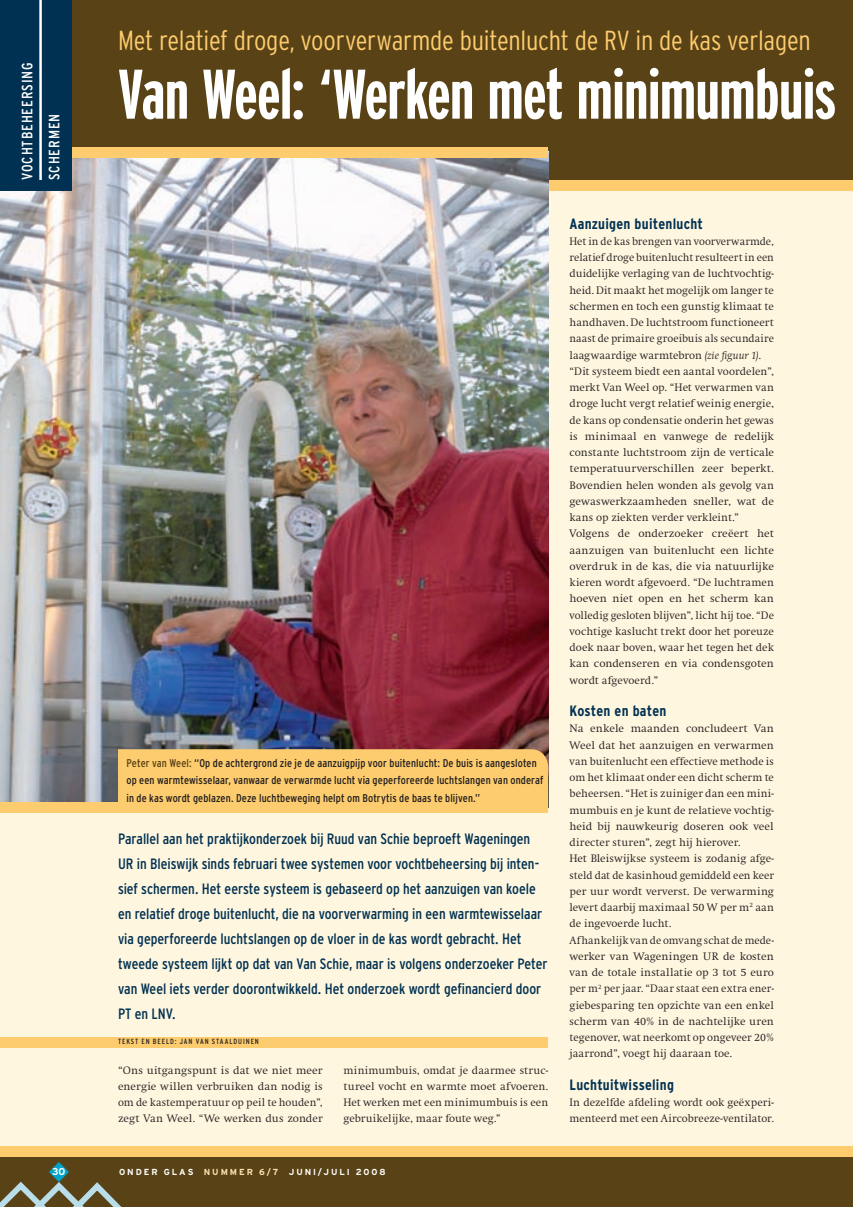
<style>
.page{position:relative;width:853px;height:1207px;background:#fff}
.page>*{position:absolute;margin:0;border:0;box-sizing:border-box;transform-origin:0 0}
.t1{font:700 extra-condensed 70px "Interstate";letter-spacing:-.01em;color:#fff}
.t2{font:300 condensed 27.5px "Interstate";letter-spacing:-.01em;color:#fdcc6e}
.t3{font:condensed 15px/25px "Interstate";color:#013152}
.t4{font:700 condensed 15px "Interstate";letter-spacing:.015em;color:#013152}
.t5{font:condensed 15px/27.1px "Interstate";letter-spacing:.06em;color:#fff}
.t6{font:300 11.25px/16.2px "Swift";letter-spacing:.01em;color:#231f20}
.t7{font:condensed 11.25px/17.5px "Interstate";letter-spacing:.01em;color:#231f20}
.t8{font:700 10px "Interstate";color:#fff}
.t9{font:700 8.75px "Interstate";letter-spacing:.22em;color:#fff}
.t10{font:condensed 7.5px "Interstate";letter-spacing:.125em;color:#231f20}
.s1{color:#594215}
.s2{color:#fde3b2}
.s3{font-style:italic}
</style>
<div class="page">
<div style="left:0;top:0;width:852px;height:1207px;background:#fef6df"></div>
<div style="left:0;top:1146px;width:852px;height:61px;background:#594215"></div>
<div style="left:0;top:0;width:852px;height:184px;background:#594215"></div>
<div style="left:0;top:180px;width:852px;height:11px;background:#fdcc6e"></div>
<div style="left:0;top:1146px;width:852px;height:10px;background:#fdcc6e"></div>
<img style="left:0;top:158px;width:548px;height:644px">
<div style="left:0;top:147px;width:548px;height:11px;background:#fdcc6e"></div>
<div style="left:0;top:1037px;width:548px;height:10px;background:#fdcc6e"></div>
<div style="left:0;top:802px;width:548px;height:11px;background:#fdcc6e"></div>
<div style="left:118px;top:749px;width:430px;height:53px;background:#fdcc6e"></div>
<div style="left:0;top:0;width:72px;height:191px;background:#013152"></div>
<hr style="left:39px;top:0;width:3px;height:180px;background:#fff">
<svg style="left:0;top:1162px;width:122px;height:45px"></svg>
<h3 class="t5" style="left:13px;top:180px;width:119px;rotate:-90deg">VOCHTBEHEERSING<br>SCHERMEN</h3>
<p class="t8" style="left:52px;top:1166px;width:15px">30</p>
<h2 class="t2" style="left:118px;top:25px;width:694px">Met relatief droge, voorverwarmde buitenlucht de RV in de kas verlagen</h2>
<h1 class="t1" style="left:118px;top:55px;width:719px">Van Weel: ‘Werken met minimumbuis</h1>
<p class="t7" style="left:126px;top:754px;width:418px"><span class="s1">Peter van Weel:</span> “Op de achtergrond zie je de aanzuigpijp voor buitenlucht: De buis is aangesloten op een warmtewisselaar, vanwaar de verwarmde lucht via geperforeerde luchtslangen van onderaf in de kas wordt geblazen. Deze luchtbeweging helpt om Botrytis de baas te blijven.”</p>
<p class="t3" style="left:118px;top:826px;width:431px">Parallel aan het praktijkonderzoek bij Ruud van Schie beproeft Wageningen UR in Bleiswijk sinds februari twee systemen voor vochtbeheersing bij inten&shy;sief schermen. Het eerste systeem is gebaseerd op het aanzuigen van koele en relatief droge buitenlucht, die na voorverwarming in een warmtewisselaar via geperforeerde luchtslangen op de vloer in de kas wordt gebracht. Het tweede systeem lijkt op dat van Van Schie, maar is volgens onderzoeker Peter van Weel iets verder doorontwikkeld. Het onderzoek wordt gefinancierd door PT en LNV.</p>
<p class="t10" style="left:118px;top:1037px;width:142px">TEKST EN BEELD: JAN VAN STAALDUINEN</p>
<p class="t6" style="left:118px;top:1062px;width:206px;text-align:justify">“Ons uitgangspunt is dat we niet meer energie willen verbruiken dan nodig is om de kastemperatuur op peil te houden”, zegt Van Weel. “We werken dus zonder</p>
<p class="t6" style="left:343px;top:1062px;width:206px;text-align:justify">minimumbuis, omdat je daarmee struc&shy;tureel vocht en warmte moet afvoeren.<br>Het werken met een minimumbuis is een gebruikelijke, maar foute weg.”</p>
<p class="t9" style="left:119px;top:1167px;width:268px">ONDER GLAS <span class="s2">NUMMER 6/7</span> JUNI/JULI 2008</p>
<h3 class="t4" style="left:569px;top:215px;width:135px">Aanzuigen buitenlucht</h3>
<p class="t6" style="left:569px;top:233px;width:206px">Het in de kas brengen van voorverwarmde, relatief droge buitenlucht resulteert in een duidelijke verlaging van de luchtvochtig&shy;heid. Dit maakt het mogelijk om langer te schermen en toch een gunstig klimaat te handhaven. De luchtstroom functioneert naast de primaire groeibuis als secundaire laagwaardige warmtebron <span class="s3">(zie figuur 1)</span>. “Dit systeem biedt een aantal voordelen”, merkt Van Weel op. “Het verwarmen van droge lucht vergt relatief weinig energie, de kans op condensatie onderin het gewas is minimaal en vanwege de redelijk constante luchtstroom zijn de verticale temperatuurverschillen zeer beperkt.<br>Bovendien helen wonden als gevolg van gewaswerkzaamheden sneller, wat de kans op ziekten verder verkleint.” Volgens de onderzoeker creëert het aanzuigen van buitenlucht een lichte overdruk in de kas, die via natuurlijke kieren wordt afgevoerd. “De luchtramen hoeven niet open en het scherm kan volledig gesloten blijven”, licht hij toe. “De vochtige kaslucht trekt door het poreuze doek naar boven, waar het tegen het dek kan condenseren en via condensgoten wordt afgevoerd.”</p>
<h3 class="t4" style="left:569px;top:702px;width:98px">Kosten en baten</h3>
<p class="t6" style="left:569px;top:721px;width:206px">Na enkele maanden concludeert Van Weel dat het aanzuigen en verwarmen van buitenlucht een effectieve methode is om het klimaat onder een dicht scherm te beheersen. “Het is zuiniger dan een mini&shy;mumbuis en je kunt de relatieve vochtig&shy;heid bij nauwkeurig doseren ook veel directer sturen”, zegt hij hierover.<br>Het Bleiswijkse systeem is zodanig afge&shy;steld dat de kasinhoud gemiddeld een keer per uur wordt ververst. De verwarming levert daarbij maximaal 50 W per m<sup>2</sup> aan de ingevoerde lucht.<br>Afhankelijk van de omvang schat de mede&shy;werker van Wageningen UR de kosten van de totale installatie op 3 tot 5 euro per m<sup>2</sup> per jaar. “Daar staat een extra ener&shy;giebesparing ten opzichte van een enkel scherm van 40% in de nachtelijke uren tegenover, wat neerkomt op ongeveer 20% jaarrond”, voegt hij daaraan toe.</p>
<h3 class="t4" style="left:569px;top:1076px;width:106px">Luchtuitwisseling</h3>
<p class="t6" style="left:569px;top:1094px;width:206px">In dezelfde afdeling wordt ook geëxperi&shy;menteerd met een Aircobreeze-ventilator.</p>
</div>
